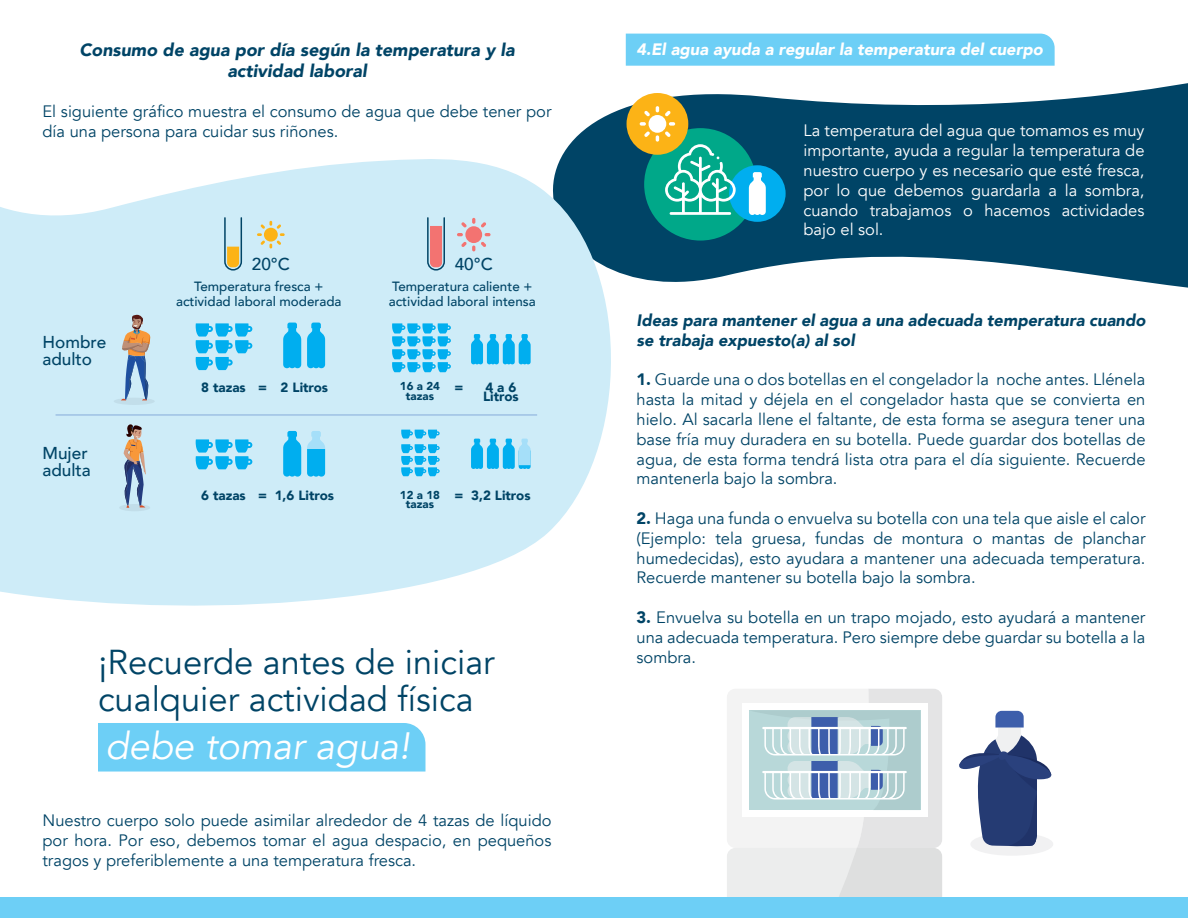
<style>
.page{position:relative;width:1188px;height:918px;background:#fff}
.page>*{position:absolute;margin:0;border:0;box-sizing:border-box;transform-origin:0 0}
.t1{font:italic 37.95px "Avenir";color:#fff}
.t2{font:34.5px/37.5px "Avenir";color:#046}
.t3{font:italic 900 17.7px/21.3px "Avenir";color:#046;text-align:center}
.t4{font:500 17.25px/17.2px "Avenir";color:#046}
.t5{font:16.5px/19.8px "Avenir";color:#046;text-align:justify}
.t6{font:16.5px/19.8px "Avenir";color:#fff;text-align:justify}
.t7{font:italic 900 16.5px/19.8px "Avenir";color:#046}
.t8{font:italic 900 16.5px "Avenir";color:#fff}
.t9{font:500 13.35px/15.3px "Avenir";color:#046;text-align:center}
.t10{font:900 13.35px/9.6px "Avenir";color:#046}
.t11{font:900 11.4px/9.6px "Avenir";color:#046;text-align:center}
.s1{font-weight:900}
</style>
<div class="page">
<svg style="left:727px;top:689px;width:215px;height:208px"></svg>
<div style="left:970px;top:833px;width:83px;height:23px;background:#f1f1f2;border-radius:50%"></div>
<svg style="left:959px;top:711px;width:94px;height:136px"></svg>
<svg style="left:563px;top:65px;width:625px;height:223px;fill:#046"></svg>
<div style="left:644px;top:128px;width:113px;height:113px;background:#00a889;border-radius:50%"></div>
<div style="left:729px;top:165px;width:57px;height:57px;background:#00aeef;border-radius:50%"></div>
<div style="left:627px;top:93px;width:61px;height:62px;background:#fcb316;border-radius:50%"></div>
<div style="left:626px;top:34px;width:429px;height:32px;background:#6dcff6"></div>
<div style="left:0;top:897px;width:1188px;height:21px;background:#6dcff6"></div>
<svg style="left:0;top:154px;width:635px;height:452px;fill:#ceecf8"></svg>
<svg style="left:196px;top:323px;width:56px;height:47px"></svg>
<svg style="left:283px;top:323px;width:18px;height:46px"></svg>
<svg style="left:307px;top:323px;width:18px;height:46px"></svg>
<svg style="left:196px;top:439px;width:56px;height:30px"></svg>
<svg style="left:283px;top:431px;width:18px;height:46px"></svg>
<svg style="left:307px;top:431px;width:18px;height:46px"></svg>
<svg style="left:392px;top:323px;width:59px;height:49px"></svg>
<svg style="left:471px;top:334px;width:60px;height:31px"></svg>
<svg style="left:401px;top:430px;width:39px;height:46px"></svg>
<svg style="left:471px;top:439px;width:60px;height:30px"></svg>
<svg style="left:426px;top:216px;width:20px;height:55px"></svg>
<div style="left:465px;top:226px;width:17px;height:17px;background:#f37371;border-radius:50%"></div>
<svg style="left:461px;top:242px;width:14px;height:9px"></svg>
<svg style="left:481px;top:222px;width:10px;height:14px"></svg>
<svg style="left:481px;top:242px;width:5px;height:5px"></svg>
<svg style="left:457px;top:218px;width:18px;height:18px"></svg>
<svg style="left:223px;top:216px;width:20px;height:55px"></svg>
<svg style="left:257px;top:221px;width:28px;height:27px"></svg>
<hr style="left:56px;top:415px;width:481px;height:1px;background:#87abda">
<div style="left:98px;top:723px;width:327px;height:49px;background:#6dcff6"></div>
<svg style="left:749px;top:172px;width:17px;height:43px"></svg>
<div style="left:649px;top:115px;width:17px;height:18px;background:#fff;border-radius:50%"></div>
<svg style="left:656px;top:106px;width:3px;height:6px"></svg>
<svg style="left:656px;top:135px;width:3px;height:7px"></svg>
<svg style="left:665px;top:111px;width:6px;height:5px"></svg>
<svg style="left:640px;top:122px;width:10px;height:15px"></svg>
<svg style="left:665px;top:122px;width:10px;height:15px"></svg>
<svg style="left:644px;top:111px;width:6px;height:5px"></svg>
<svg style="left:665px;top:144px;width:71px;height:71px"></svg>
<div style="left:114px;top:398px;width:41px;height:7px;background:#c2deea;border-radius:50%"></div>
<div style="left:119px;top:504px;width:31px;height:7px;background:#c2deea;border-radius:50%"></div>
<svg style="left:121px;top:315px;width:29px;height:85px"></svg>
<svg style="left:124px;top:424px;width:22px;height:84px"></svg>
<p class="t3" style="left:79px;top:39px;width:437px">Consumo de agua por día según la temperatura y la actividad laboral</p>
<p class="t5" style="left:43px;top:102px;width:511px">El siguiente gráfico muestra el consumo de agua que debe tener por día una persona para cuidar sus riñones.</p>
<p class="t4" style="left:252px;top:254px;width:40px">20°C</p>
<p class="t4" style="left:455px;top:254px;width:40px">40°C</p>
<p class="t4" style="left:43px;top:333px;width:65px">Hombre adulto</p>
<p class="t4" style="left:43px;top:443px;width:50px">Mujer adulta</p>
<p class="t9" style="left:176px;top:278px;width:167px">Temperatura fresca + actividad laboral moderada</p>
<p class="t9" style="left:389px;top:278px;width:148px;text-align:left">Temperatura caliente + actividad laboral intensa</p>
<p class="t10" style="left:201px;top:382px;width:128px">8 tazas = 2 Litros</p>
<p class="t11" style="left:400px;top:381px;width:42px">16 a 24 tazas</p>
<p class="t10" style="left:455px;top:382px;width:10px">=</p>
<p class="t10" style="left:483px;top:382px;width:37px">4 a 6<br>Litros</p>
<p class="t10" style="left:201px;top:490px;width:134px">6 tazas = 1,6 Litros</p>
<p class="t11" style="left:400px;top:490px;width:42px">12 a 18 tazas</p>
<p class="t10" style="left:455px;top:490px;width:77px">= 3,2 Litros</p>
<h2 class="t2" style="left:98px;top:644px;width:398px">¡Recuerde antes de iniciar cualquier actividad física</h2>
<h1 class="t1" style="left:105px;top:723px;width:306px">debe tomar agua!</h1>
<p class="t5" style="left:43px;top:811px;width:511px">Nuestro cuerpo solo puede asimilar alrededor de 4 tazas de líquido por hora. Por eso, debemos tomar el agua despacio, en pequeños tragos y preferiblemente a una temperatura fresca.</p>
<p class="t8" style="left:637px;top:36px;width:408px">4.El agua ayuda a regular la temperatura del cuerpo</p>
<p class="t6" style="left:804px;top:121px;width:343px">La temperatura del agua que tomamos es muy importante, ayuda a regular la temperatura de nuestro cuerpo y es necesario que esté fresca, por lo que debemos guardarla a la sombra, cuando trabajamos o hacemos actividades bajo el sol.</p>
<p class="t7" style="left:637px;top:310px;width:511px">Ideas para mantener el agua a una adecuada temperatura cuando se trabaja expuesto(a) al sol</p>
<p class="t5" style="left:637px;top:370px;width:511px"><span class="s1">1.</span> Guarde una o dos botellas en el congelador la noche antes. Llénela hasta la mitad y déjela en el congelador hasta que se convierta en hielo. Al sacarla llene el faltante, de esta forma se asegura tener una base fría muy duradera en su botella. Puede guardar dos botellas de agua, de esta forma tendrá lista otra para el día siguiente. Recuerde mantenerla bajo la sombra.</p>
<p class="t5" style="left:637px;top:509px;width:511px"><span class="s1">2.</span> Haga una funda o envuelva su botella con una tela que aisle el calor (Ejemplo: tela gruesa, fundas de montura o mantas de planchar humedecidas), esto ayudara a mantener una adecuada temperatura.<br>Recuerde mantener su botella bajo la sombra.</p>
<p class="t5" style="left:637px;top:608px;width:510px"><span class="s1">3.</span> Envuelva su botella en un trapo mojado, esto ayudará a mantener una adecuada temperatura. Pero siempre debe guardar su botella a la sombra.</p>
</div>
